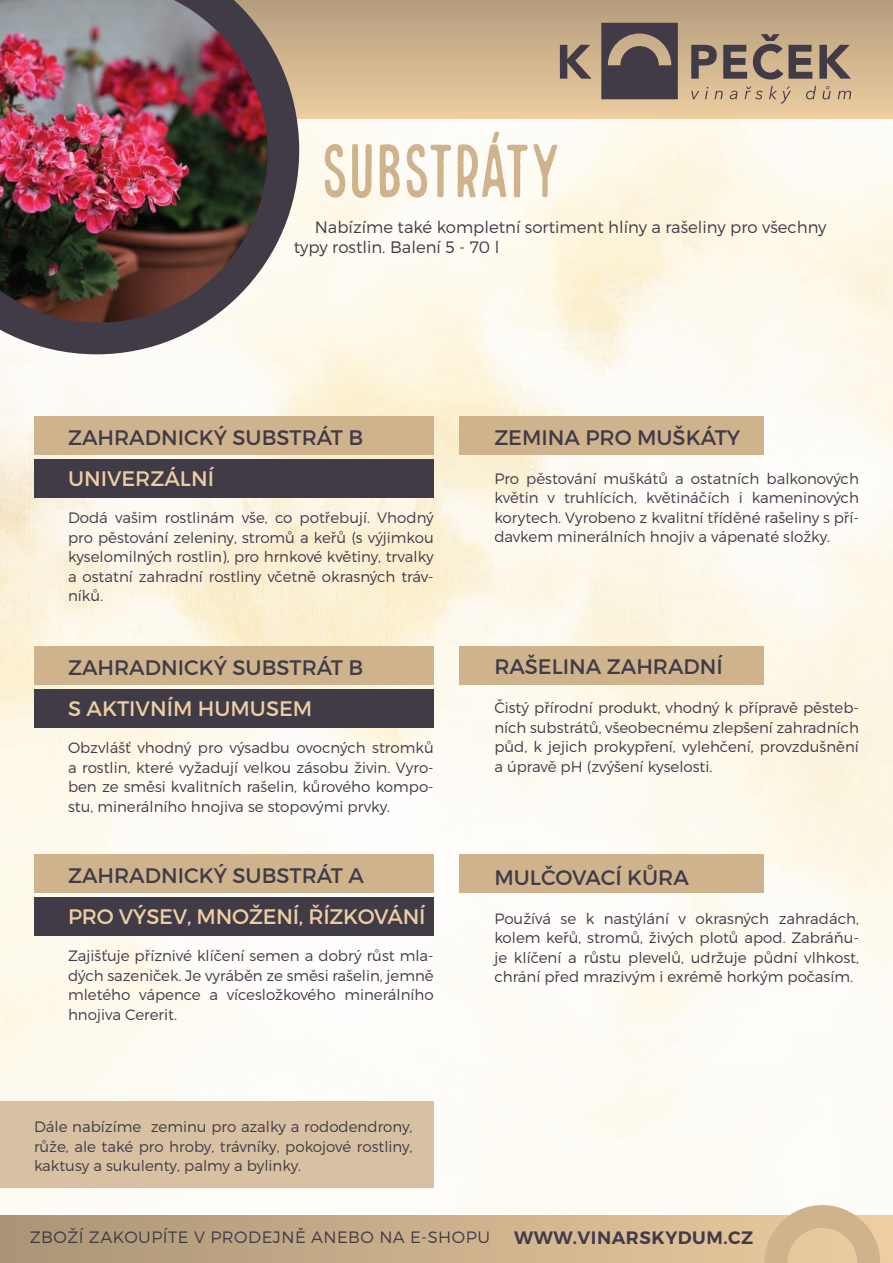
<style>
.page{position:relative;width:893px;height:1263px;background:#fff}
.page>*{position:absolute;margin:0;border:0;box-sizing:border-box;transform-origin:0 0}
.t1{font:73.5px "Local Brewery Four";letter-spacing:-.055em;color:#ceb38d}
.t2{font:21px "Montserrat";color:#413a47}
.t3{font:21px "Montserrat";color:#edcea1}
.t4{font:600 18px "Montserrat";letter-spacing:.03em;color:#413a47}
.t5{font:300 16.5px/19.8px "Montserrat";color:#413a47}
.t6{font:300 16.5px "Montserrat";letter-spacing:.03em;color:#413a47}
.t7{font:300 15px/19.5px "Montserrat";color:#413a47;text-align:justify}
</style>
<div class="page">
<img style="left:0;top:119px;width:893px;height:1096px">
<div style="left:34px;top:417px;width:400px;height:38px;background:#ceb38d"></div>
<div style="left:34px;top:459px;width:400px;height:38px;background:#413a47"></div>
<div style="left:34px;top:646px;width:400px;height:39px;background:#ceb38d"></div>
<div style="left:34px;top:689px;width:400px;height:38px;background:#413a47"></div>
<div style="left:34px;top:855px;width:400px;height:38px;background:#ceb38d"></div>
<div style="left:34px;top:897px;width:400px;height:38px;background:#413a47"></div>
<div style="left:459px;top:417px;width:305px;height:38px;background:#ceb38d"></div>
<div style="left:459px;top:855px;width:305px;height:38px;background:#ceb38d"></div>
<div style="left:459px;top:646px;width:305px;height:39px;background:#ceb38d"></div>
<div style="left:206px;top:0;width:687px;height:119px;background:linear-gradient(to bottom,#b49d7d,#edcda1)"></div>
<svg style="left:0;top:0;width:299px;height:354px"></svg>
<img style="left:0;top:0;width:268px;height:323px">
<svg style="left:560px;top:45px;width:31px;height:34px"></svg>
<svg style="left:691px;top:45px;width:26px;height:34px"></svg>
<svg style="left:723px;top:45px;width:24px;height:34px"></svg>
<svg style="left:753px;top:34px;width:59px;height:46px;background:#938070"></svg>
<svg style="left:819px;top:45px;width:32px;height:34px"></svg>
<svg style="left:601px;top:23px;width:77px;height:76px;background:#594f53"></svg>
<svg style="left:691px;top:91px;width:8px;height:8px"></svg>
<svg style="left:705px;top:87px;width:3px;height:12px"></svg>
<svg style="left:715px;top:91px;width:8px;height:8px"></svg>
<svg style="left:730px;top:91px;width:7px;height:8px"></svg>
<svg style="left:745px;top:87px;width:18px;height:12px"></svg>
<svg style="left:769px;top:86px;width:22px;height:17px"></svg>
<svg style="left:806px;top:86px;width:10px;height:13px"></svg>
<svg style="left:823px;top:86px;width:8px;height:13px"></svg>
<svg style="left:838px;top:91px;width:13px;height:8px"></svg>
<svg style="left:0;top:1215px;width:893px;height:48px;background:#c7ad89"></svg>
<svg style="left:764px;top:1205px;width:116px;height:58px;background:#ddc39f"></svg>
<div style="left:0;top:1101px;width:434px;height:87px;background:#d8c1a2"></div>
<h1 class="t1" style="left:319px;top:131px;width:244px">SUBSTRÁTY</h1>
<p class="t5" style="left:294px;top:217px;width:534px;text-indent:21px">Nabízíme také kompletní sortiment hlíny a rašeliny pro všechny typy rostlin. Balení 5 - 70 l</p>
<h2 class="t2" style="left:68px;top:425px;width:297px">ZAHRADNICKÝ SUBSTRÁT B</h2>
<h2 class="t3" style="left:68px;top:466px;width:148px">UNIVERZÁLNÍ</h2>
<p class="t7" style="left:68px;top:508px;width:367px">Dodá vašim rostlinám vše, co potřebují. Vhodný pro pěstování zeleniny, stromů a keřů (s výjimkou kyselomilných rostlin), pro hrnkové květiny, trvalky a ostatní zahradní rostliny včetně okrasných tráv&shy;níků.</p>
<h2 class="t2" style="left:68px;top:655px;width:297px">ZAHRADNICKÝ SUBSTRÁT B</h2>
<h2 class="t3" style="left:68px;top:695px;width:246px">S AKTIVNÍM HUMUSEM</h2>
<p class="t7" style="left:68px;top:738px;width:367px">Obzvlášť vhodný pro výsadbu ovocných stromků a rostlin, které vyžadují velkou zásobu živin. Vyro&shy;ben ze směsi kvalitních rašelin, kůrového kompo&shy;stu, minerálního hnojiva se stopovými prvky.</p>
<h2 class="t2" style="left:68px;top:863px;width:297px">ZAHRADNICKÝ SUBSTRÁT A</h2>
<h2 class="t3" style="left:68px;top:903px;width:359px">PRO VÝSEV, MNOŽENÍ, ŘÍZKOVÁNÍ</h2>
<p class="t7" style="left:68px;top:946px;width:367px">Zajišťuje příznivé klíčení semen a dobrý růst mla&shy;dých sazeniček. Je vyráběn ze směsi rašelin, jemně mletého vápence a vícesložkového minerálního hnojiva Cererit.</p>
<p class="t7" style="left:34px;top:1117px;width:380px">Dále nabízíme zeminu pro azalky a rododendrony, růže, ale také pro hroby, trávníky, pokojové rostliny, kaktusy a sukulenty, palmy a bylinky.</p>
<h2 class="t2" style="left:494px;top:424px;width:248px">ZEMINA PRO MUŠKÁTY</h2>
<p class="t7" style="left:494px;top:468px;width:366px">Pro pěstování muškátů a ostatních balkonových květin v truhlících, květináčích i kameninových korytech. Vyrobeno z kvalitní tříděné rašeliny s pří&shy;davkem minerálních hnojiv a vápenaté složky.</p>
<h2 class="t2" style="left:494px;top:654px;width:230px">RAŠELINA ZAHRADNÍ</h2>
<p class="t7" style="left:494px;top:698px;width:366px">Čistý přírodní produkt, vhodný k přípravě pěsteb&shy;ních substrátů, všeobecnému zlepšení zahradních půd, k jejich prokypření, vylehčení, provzdušnění a úpravě pH (zvýšení kyselosti.</p>
<h2 class="t2" style="left:494px;top:864px;width:196px">MULČOVACÍ KŮRA</h2>
<p class="t7" style="left:494px;top:908px;width:366px">Používá se k nastýlání v okrasných zahradách, kolem keřů, stromů, živých plotů apod. Zabráňu&shy;je klíčení a růstu plevelů, udržuje půdní vlhkost, chrání před mrazivým i exrémě horkým počasím.</p>
<p class="t6" style="left:30px;top:1227px;width:462px">ZBOŽÍ ZAKOUPÍTE V PRODEJNĚ ANEBO NA E-SHOPU</p>
<p class="t4" style="left:514px;top:1227px;width:241px">WWW.VINARSKYDUM.CZ</p>
</div>
